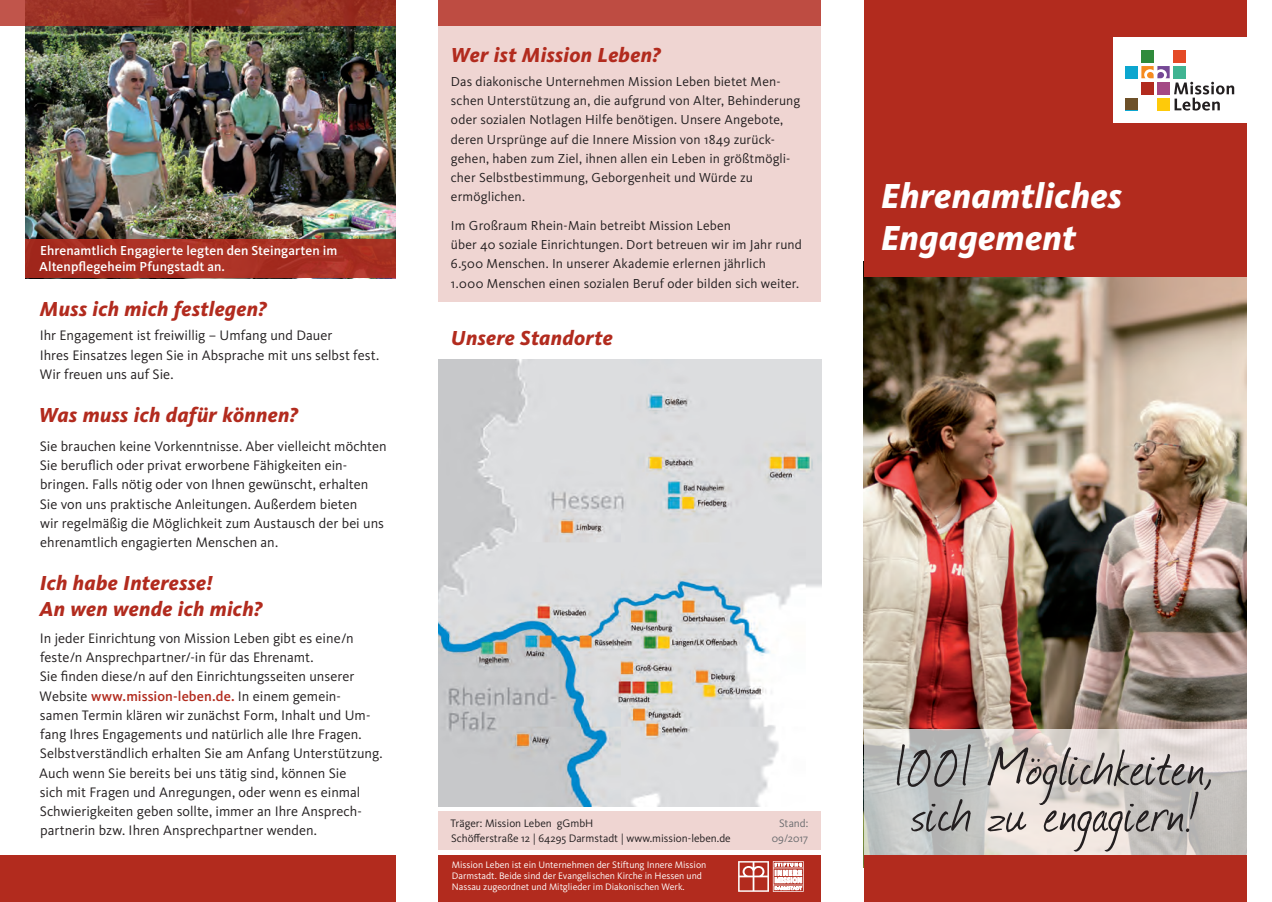
<style>
.page{position:relative;width:1272px;height:902px;background:#fff}
.page>*{position:absolute;margin:0;border:0;box-sizing:border-box;transform-origin:0 0}
.t1{font:61.5px "Journal";letter-spacing:.02em;color:#231f20}
.t2{font:italic 800 36px/42px "Kievit Pro";letter-spacing:.01em;color:#fff}
.t3{font:italic 800 21px/25.5px "Kievit Pro";letter-spacing:.015em;color:#b22b1e}
.t4{font:14.25px/19.2px "Kievit Pro";color:#231f20}
.t5{font:13.5px/19.2px "Kievit Pro";letter-spacing:.01em;color:#231f20}
.t6{font:500 13.5px/16.5px "Kievit Pro";letter-spacing:.005em;color:#fff}
.t7{font:11.25px "Kievit Pro";color:#231f20}
.t8{font:11.25px/15px "Kievit Pro";color:#6c6d70;text-align:right}
.t9{font:9.75px/11.2px "Kievit Pro";color:#fff}
.s1{font-weight:500;color:#b22b1e}
</style>
<div class="page">
<img style="left:863px;top:276px;width:383px;height:453px">
<img style="left:26px;top:26px;width:369px;height:213px">
<img style="left:438px;top:359px;width:383px;height:447px">
<div style="left:438px;top:855px;width:383px;height:46px;background:#b22b1e"></div>
<div style="left:0;top:855px;width:395px;height:46px;background:#b22b1e"></div>
<svg style="left:738px;top:861px;width:65px;height:30px"></svg>
<svg style="left:0;top:0;width:395px;height:26px;background:#9c3225"></svg>
<div style="left:863px;top:0;width:383px;height:276px;background:#b22b1e"></div>
<div style="left:1112px;top:38px;width:134px;height:85px;background:#fff"></div>
<div style="left:1173px;top:50px;width:12px;height:12px;background:#e44a26"></div>
<div style="left:1141px;top:50px;width:12px;height:12px;background:#2f8b3b"></div>
<svg style="left:1125px;top:66px;width:109px;height:45px"></svg>
<svg style="left:863px;top:729px;width:383px;height:126px;background:#d1cdca"></svg>
<div style="left:863px;top:855px;width:383px;height:46px;background:#b22b1e"></div>
<div style="left:438px;top:811px;width:383px;height:38px;background:#efd5d2"></div>
<svg style="left:438px;top:0;width:383px;height:302px;background:#eac9c5"></svg>
<div style="left:26px;top:239px;width:369px;height:39px;background:#a82e21"></div>
<p class="t6" style="left:39px;top:242px;width:299px">Ehrenamtlich Engagierte legten den Steingarten im<br>Altenpflegeheim Pfungstadt an.</p>
<h3 class="t3" style="left:40px;top:297px;width:228px">Muss ich mich festlegen?</h3>
<p class="t4" style="left:40px;top:326px;width:341px">Ihr Engagement ist freiwillig – Umfang und Dauer<br>Ihres Einsatzes legen Sie in Absprache mit uns selbst fest.<br>Wir freuen uns auf Sie.</p>
<h3 class="t3" style="left:39px;top:402px;width:261px">Was muss ich dafür können?</h3>
<p class="t4" style="left:40px;top:436px;width:348px">Sie brauchen keine Vorkenntnisse. Aber vielleicht möchten Sie beruflich oder privat erworbene Fähigkeiten ein&shy;bringen. Falls nötig oder von Ihnen gewünscht, erhalten Sie von uns praktische Anleitungen. Außerdem bieten<br>wir regelmäßig die Möglichkeit zum Austausch der bei uns ehrenamtlich engagierten Menschen an.</p>
<h3 class="t3" style="left:39px;top:570px;width:224px">Ich habe Interesse!<br>An wen wende ich mich?</h3>
<p class="t4" style="left:39px;top:628px;width:345px">In jeder Einrichtung von Mission Leben gibt es eine/n feste/n Ansprechpartner/-in für das Ehrenamt.<br>Sie finden diese/n auf den Einrichtungsseiten unserer Website <span class="s1">www.mission-leben.de.</span> In einem gemein&shy;samen Termin klären wir zunächst Form, Inhalt und Um&shy;fang Ihres Engagements und natürlich alle Ihre Fragen.<br>Selbstverständlich erhalten Sie am Anfang Unterstützung.<br>Auch wenn Sie bereits bei uns tätig sind, können Sie<br>sich mit Fragen und Anregungen, oder wenn es einmal Schwierigkeiten geben sollte, immer an Ihre Ansprech&shy;partnerin bzw. Ihren Ansprechpartner wenden.</p>
<h3 class="t3" style="left:451px;top:42px;width:211px">Wer ist Mission Leben?</h3>
<p class="t5" style="left:451px;top:72px;width:351px">Das diakonische Unternehmen Mission Leben bietet Men&shy;schen Unterstützung an, die aufgrund von Alter, Behinderung oder sozialen Notlagen Hilfe benötigen. Unsere Angebote, deren Ursprünge auf die Innere Mission von 1849 zurück&shy;gehen, haben zum Ziel, ihnen allen ein Leben in größtmögli&shy;cher Selbstbestimmung, Geborgenheit und Würde zu ermöglichen.</p>
<p class="t5" style="left:451px;top:216px;width:352px">Im Großraum Rhein-Main betreibt Mission Leben<br>über 40 soziale Einrichtungen. Dort betreuen wir im Jahr rund 6.500 Menschen. In unserer Akademie erlernen jährlich<br>1.000 Menschen einen sozialen Beruf oder bilden sich weiter.</p>
<h3 class="t3" style="left:451px;top:325px;width:163px">Unsere Standorte</h3>
<p class="t7" style="left:450px;top:816px;width:144px">Träger: Mission Leben gGmbH</p>
<p class="t7" style="left:451px;top:831px;width:281px">Schöfferstraße 12 | 64295 Darmstadt | www.mission-leben.de</p>
<p class="t9" style="left:452px;top:858px;width:256px">Mission Leben ist ein Unternehmen der Stiftung Innere Mission<br>Darmstadt. Beide sind der Evangelischen Kirche in Hessen und<br>Nassau zugeordnet und Mitglieder im Diakonischen Werk.</p>
<p class="t8" style="left:771px;top:815px;width:38px">Stand:<br>09/2017</p>
<h2 class="t2" style="left:880px;top:175px;width:242px">Ehrenamtliches<br>Engagement</h2>
<h1 class="t1" style="left:894px;top:724px;width:321px">1001 Möglichkeiten,</h1>
<h1 class="t1" style="left:912px;top:771px;width:287px">sich zu engagiern!</h1>
</div>
